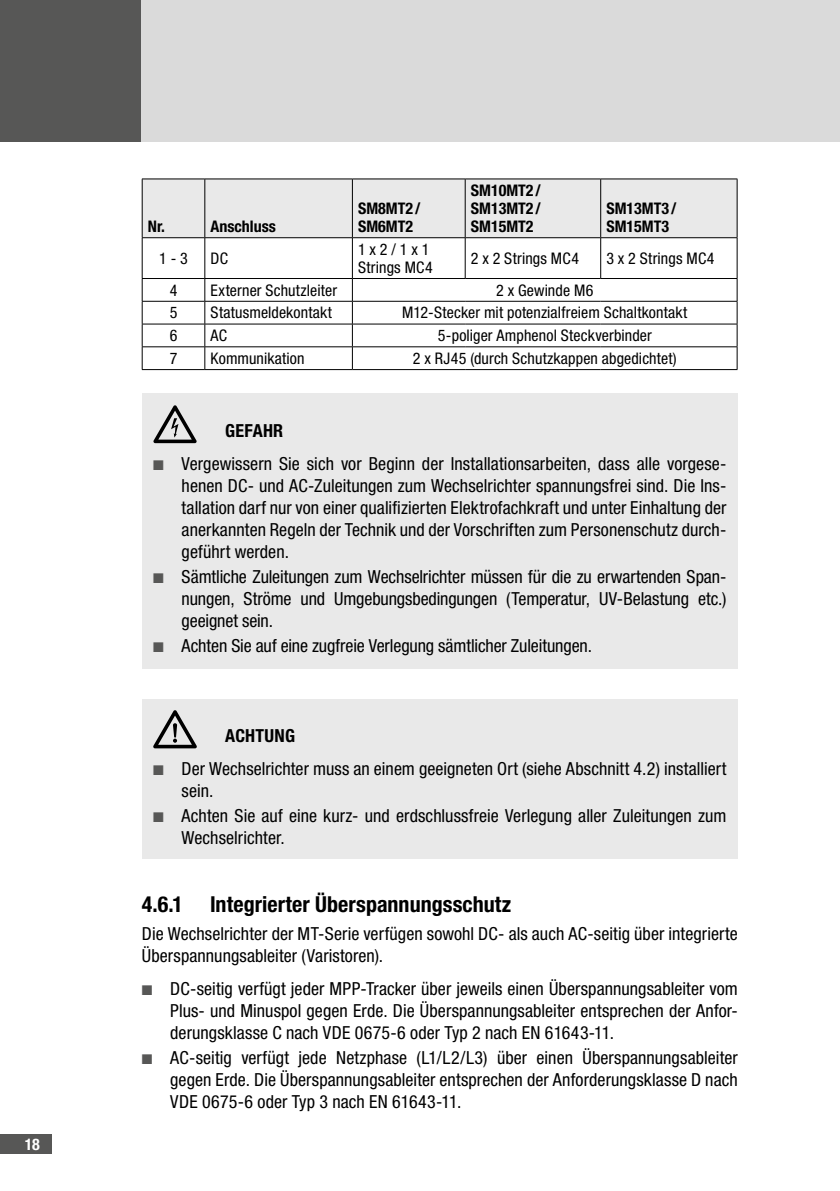
<style>
.page{position:relative;width:840px;height:1191px;background:#fff}
.page>*{position:absolute;margin:0;border:0;box-sizing:border-box;transform-origin:0 0}
.t1{font:700 condensed 22px "Helvetica Neue LT Std";letter-spacing:.005em;color:#000}
.t2{font:condensed 18px/22px "Helvetica Neue LT Std";color:#000;text-align:justify}
.t3{font:700 condensed 18px "Helvetica Neue LT Std";letter-spacing:.01em;color:#000}
.t4{font:condensed 16px/18px "Helvetica Neue LT Std";letter-spacing:.01em;color:#000}
.t5{font:700 condensed 16px/18px "Helvetica Neue LT Std";color:#000}
.t6{font:700 condensed 16px "Helvetica Neue LT Std";color:#fff}
.s1{color:#575756}
</style>
<div class="page">
<div style="left:0;top:0;width:142px;height:142px;background:#575756"></div>
<div style="left:142px;top:0;width:697px;height:142px;background:#dadada"></div>
<div style="left:0;top:1134px;width:51px;height:20px;background:#575756"></div>
<div style="left:143px;top:180px;width:593px;height:57px;background:#e9e9e9"></div>
<hr style="left:142px;top:179px;width:63px;height:1px;background:#000">
<hr style="left:142px;top:179px;width:1px;height:58px;background:#000">
<hr style="left:205px;top:179px;width:147px;height:1px;background:#000">
<hr style="left:204px;top:179px;width:1px;height:58px;background:#000">
<hr style="left:352px;top:179px;width:113px;height:1px;background:#000">
<hr style="left:352px;top:179px;width:1px;height:58px;background:#000">
<hr style="left:465px;top:179px;width:135px;height:1px;background:#000">
<hr style="left:464px;top:179px;width:1px;height:58px;background:#000">
<hr style="left:600px;top:179px;width:137px;height:1px;background:#000">
<hr style="left:600px;top:179px;width:1px;height:58px;background:#000">
<hr style="left:736px;top:179px;width:1px;height:58px;background:#000">
<hr style="left:142px;top:237px;width:63px;height:1px;background:#000">
<hr style="left:142px;top:238px;width:1px;height:40px;background:#000">
<hr style="left:205px;top:237px;width:147px;height:1px;background:#000">
<hr style="left:204px;top:238px;width:1px;height:40px;background:#000">
<hr style="left:352px;top:237px;width:113px;height:1px;background:#000">
<hr style="left:352px;top:238px;width:1px;height:40px;background:#000">
<hr style="left:465px;top:237px;width:135px;height:1px;background:#000">
<hr style="left:464px;top:238px;width:1px;height:40px;background:#000">
<hr style="left:600px;top:237px;width:137px;height:1px;background:#000">
<hr style="left:600px;top:238px;width:1px;height:40px;background:#000">
<hr style="left:736px;top:238px;width:1px;height:40px;background:#000">
<hr style="left:142px;top:278px;width:63px;height:1px;background:#000">
<hr style="left:205px;top:278px;width:147px;height:1px;background:#000">
<hr style="left:352px;top:278px;width:113px;height:1px;background:#000">
<hr style="left:465px;top:278px;width:135px;height:1px;background:#000">
<hr style="left:600px;top:278px;width:137px;height:1px;background:#000">
<hr style="left:142px;top:301px;width:63px;height:1px;background:#000">
<hr style="left:205px;top:301px;width:147px;height:1px;background:#000">
<hr style="left:352px;top:301px;width:113px;height:1px;background:#000">
<hr style="left:465px;top:301px;width:135px;height:1px;background:#000">
<hr style="left:600px;top:301px;width:137px;height:1px;background:#000">
<hr style="left:142px;top:324px;width:63px;height:1px;background:#000">
<hr style="left:205px;top:324px;width:147px;height:1px;background:#000">
<hr style="left:352px;top:324px;width:113px;height:1px;background:#000">
<hr style="left:465px;top:324px;width:135px;height:1px;background:#000">
<hr style="left:600px;top:324px;width:137px;height:1px;background:#000">
<hr style="left:142px;top:346px;width:63px;height:1px;background:#000">
<svg style="left:142px;top:279px;width:1px;height:90px"></svg>
<hr style="left:205px;top:346px;width:147px;height:1px;background:#000">
<svg style="left:204px;top:279px;width:1px;height:90px"></svg>
<hr style="left:352px;top:346px;width:113px;height:1px;background:#000">
<svg style="left:352px;top:279px;width:1px;height:90px"></svg>
<hr style="left:465px;top:346px;width:135px;height:1px;background:#000">
<hr style="left:600px;top:346px;width:137px;height:1px;background:#000">
<svg style="left:736px;top:279px;width:1px;height:90px"></svg>
<hr style="left:142px;top:369px;width:63px;height:1px;background:#000">
<hr style="left:205px;top:369px;width:147px;height:1px;background:#000">
<hr style="left:352px;top:369px;width:113px;height:1px;background:#000">
<hr style="left:465px;top:369px;width:135px;height:1px;background:#000">
<hr style="left:600px;top:369px;width:137px;height:1px;background:#000">
<div style="left:142px;top:394px;width:595px;height:275px;background:#e9e9e9"></div>
<svg style="left:153px;top:405px;width:43px;height:38px"></svg>
<div style="left:142px;top:699px;width:595px;height:159px;background:#e9e9e9"></div>
<svg style="left:153px;top:710px;width:44px;height:38px"></svg>
<p class="t6" style="left:25px;top:1134px;width:16px">18</p>
<p class="t5" style="left:148px;top:217px;width:17px">Nr.</p>
<p class="t5" style="left:210px;top:217px;width:67px">Anschluss</p>
<p class="t5" style="left:358px;top:199px;width:64px">SM8MT2 /<br>SM6MT2</p>
<p class="t5" style="left:470px;top:181px;width:72px;text-align:justify">SM10MT2 / SM13MT2 / SM15MT2</p>
<p class="t5" style="left:606px;top:199px;width:72px">SM13MT3 /<br>SM15MT3</p>
<p class="t4" style="left:159px;top:249px;width:30px">1 - 3</p>
<p class="t4" style="left:210px;top:249px;width:19px">DC</p>
<p class="t4" style="left:358px;top:240px;width:76px">1 x 2 / 1 x 1<br>Strings MC4</p>
<p class="t4" style="left:470px;top:249px;width:110px">2 x 2 Strings MC4</p>
<p class="t4" style="left:606px;top:249px;width:110px">3 x 2 Strings MC4</p>
<p class="t4" style="left:170px;top:281px;width:9px">4</p>
<p class="t4" style="left:210px;top:281px;width:128px">Externer Schutzleiter</p>
<p class="t4" style="left:496px;top:281px;width:99px">2 x Gewinde M6</p>
<p class="t4" style="left:170px;top:304px;width:9px">5</p>
<p class="t4" style="left:210px;top:304px;width:123px">Statusmeldekontakt</p>
<p class="t4" style="left:402px;top:304px;width:286px">M12-Stecker mit potenzialfreiem Schaltkontakt</p>
<p class="t4" style="left:170px;top:326px;width:9px">6</p>
<p class="t4" style="left:210px;top:326px;width:18px">AC</p>
<p class="t4" style="left:437px;top:326px;width:215px">5-poliger Amphenol Steckverbinder</p>
<p class="t4" style="left:170px;top:349px;width:9px">7</p>
<p class="t4" style="left:210px;top:349px;width:95px">Kommunikation</p>
<p class="t4" style="left:412px;top:349px;width:265px">2 x RJ45 (durch Schutzkappen abgedichtet)</p>
<p class="t3" style="left:225px;top:419px;width:59px">GEFAHR</p>
<p class="t2" style="left:181px;top:453px;width:546px;text-indent:-28px"><span class="s1">■</span> Vergewissern Sie sich vor Beginn der Installationsarbeiten, dass alle vorgese&shy;henen DC- und AC-Zuleitungen zum Wechselrichter spannungsfrei sind. Die Ins&shy;tallation darf nur von einer qualifizierten Elektrofachkraft und unter Einhaltung der anerkannten Regeln der Technik und der Vorschriften zum Personenschutz durch&shy;geführt werden.</p>
<p class="t2" style="left:181px;top:565px;width:546px;text-indent:-28px"><span class="s1">■</span> Sämtliche Zuleitungen zum Wechselrichter müssen für die zu erwartenden Span&shy;nungen, Ströme und Umgebungsbedingungen (Temperatur, UV-Belastung etc.) geeignet sein.</p>
<p class="t2" style="left:153px;top:634px;width:440px"><span class="s1">■</span> Achten Sie auf eine zugfreie Verlegung sämtlicher Zuleitungen.</p>
<p class="t3" style="left:225px;top:724px;width:71px">ACHTUNG</p>
<p class="t2" style="left:181px;top:758px;width:546px;text-indent:-28px"><span class="s1">■</span> Der Wechselrichter muss an einem geeigneten Ort (siehe Abschnitt 4.2) installiert sein.</p>
<p class="t2" style="left:181px;top:804px;width:546px;text-indent:-28px"><span class="s1">■</span> Achten Sie auf eine kurz- und erdschlussfreie Verlegung aller Zuleitungen zum<br>Wechselrichter.</p>
<p class="t1" style="left:142px;top:891px;width:370px">4.6.1 Integrierter Überspannungsschutz</p>
<p class="t2" style="left:142px;top:922px;width:597px">Die Wechselrichter der MT-Serie verfügen sowohl DC- als auch AC-seitig über integrierte<br>Überspannungsableiter (Varistoren).</p>
<p class="t2" style="left:170px;top:977px;width:568px;text-indent:-28px"><span class="s1">■</span> DC-seitig verfügt jeder MPP-Tracker über jeweils einen Überspannungsableiter vom Plus- und Minuspol gegen Erde. Die Überspannungsableiter entsprechen der Anfor&shy;derungsklasse C nach VDE 0675-6 oder Typ 2 nach EN 61643-11.</p>
<p class="t2" style="left:170px;top:1046px;width:568px;text-indent:-28px"><span class="s1">■</span> AC-seitig verfügt jede Netzphase (L1/L2/L3) über einen Überspannungsableiter gegen Erde. Die Überspannungsableiter entsprechen der Anforderungsklasse D nach VDE 0675-6 oder Typ 3 nach EN 61643-11.</p>
</div>
